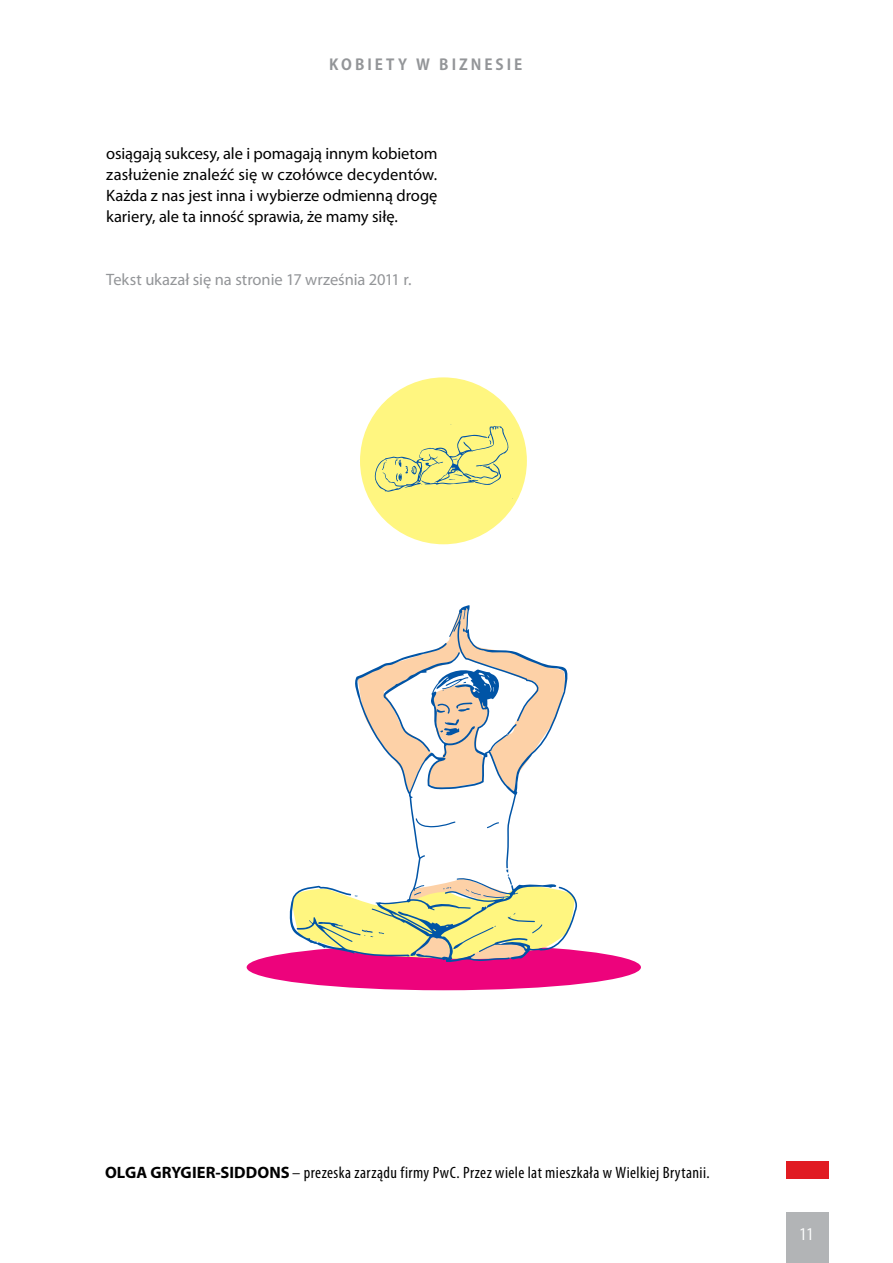
<style>
.page{position:relative;width:893px;height:1263px;background:#fff}
.page>*{position:absolute;margin:0;border:0;box-sizing:border-box;transform-origin:0 0}
.t1{font:16.5px/21px "Myriad Pro";letter-spacing:-.005em;color:#000;text-align:justify}
.t2{font:condensed 16.5px "Myriad Pro";letter-spacing:.025em;color:#000}
.t3{font:16.5px "Myriad Pro";letter-spacing:-.005em;color:#939598}
.t4{font:15.6px "Koz Go Pr 6 N";color:#fff}
.t5{font:700 15px "Koz Go Pr 6 N";letter-spacing:.2em;color:#939598}
.s1{font-weight:700;font-stretch:normal}
</style>
<div class="page">
<div style="left:786px;top:1212px;width:43px;height:51px;background:#b2b4b6"></div>
<div style="left:786px;top:1161px;width:43px;height:17px;background:#e11b22"></div>
<div style="left:247px;top:944px;width:394px;height:46px;background:#ed037c;border-radius:50%"></div>
<div style="left:360px;top:377px;width:167px;height:167px;background:#fff680;border-radius:50%"></div>
<svg style="left:374px;top:424px;width:139px;height:75px"></svg>
<svg style="left:288px;top:605px;width:289px;height:357px"></svg>
<p class="t5" style="left:329px;top:56px;width:195px">KOBIETY W BIZNESIE</p>
<p class="t1" style="left:106px;top:143px;width:333px">osiągają sukcesy, ale i pomagają innym kobietom zasłużenie znaleźć się w czołówce decydentów.<br>Każda z nas jest inna i wybierze odmienną drogę kariery, ale ta inność sprawia, że mamy siłę.</p>
<p class="t3" style="left:106px;top:270px;width:307px">Tekst ukazał się na stronie 17 września 2011 r.</p>
<p class="t2" style="left:105px;top:1162px;width:606px"><span class="s1">OLGA GRYGIER-SIDDONS</span> – prezeska zarządu firmy PwC. Przez wiele lat mieszkała w Wielkiej Brytanii.</p>
<p class="t4" style="left:799px;top:1225px;width:17px">11</p>
</div>
